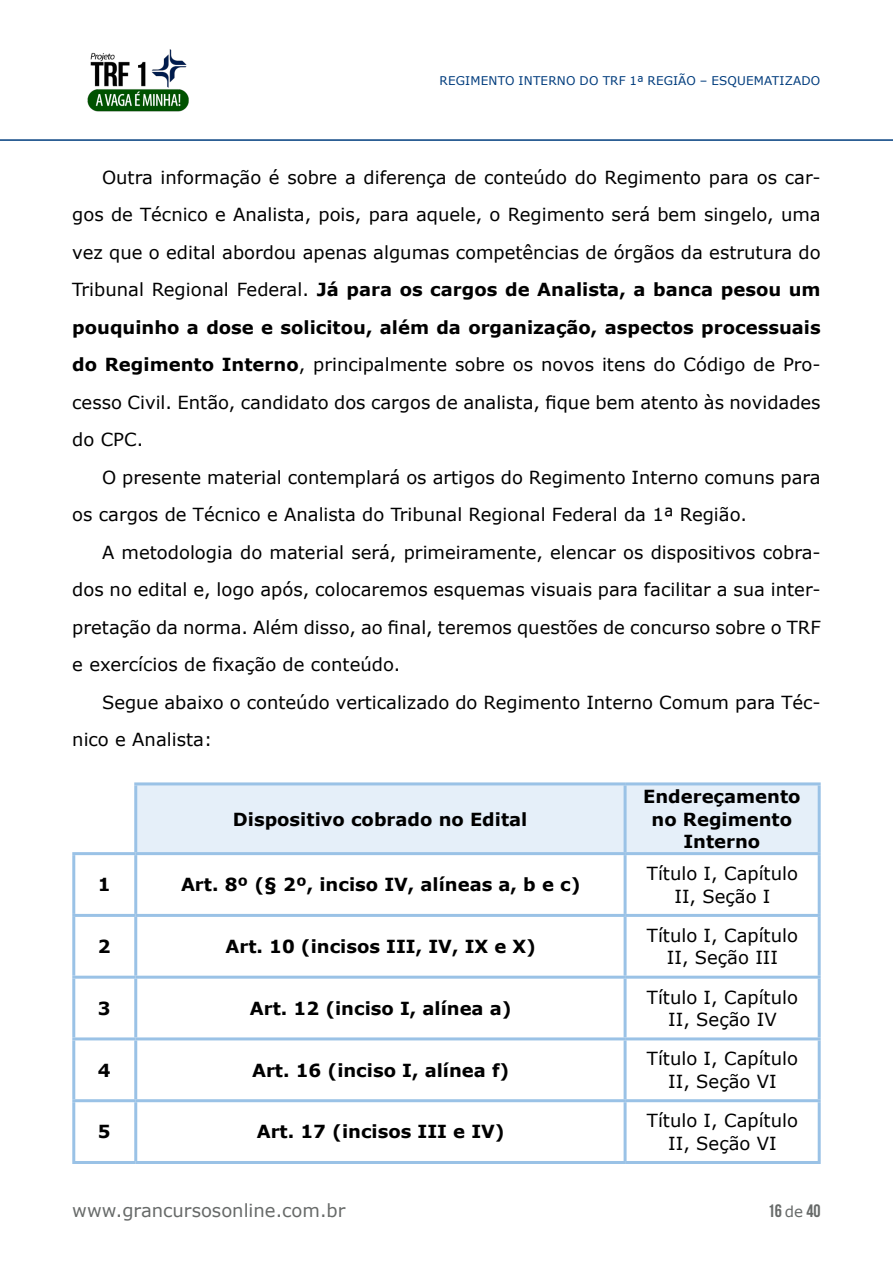
<style>
.page{position:relative;width:893px;height:1263px;background:#fff}
.page>*{position:absolute;margin:0;border:0;box-sizing:border-box;transform-origin:0 0}
.t1{font:18px/37.5px "Verdana";color:#000;text-align:center}
.t2{font:700 18px/22.5px "Verdana";color:#000;text-align:center}
.t3{font:18px "Verdana";color:#676a69}
.t4{font:700 18px "Bebas Neue";color:#676a69}
.t5{font:12px "Verdana";letter-spacing:.015em;color:#003c7d}
.s1{font-weight:700}
.s2{font-family:"Verdana";font-weight:400;font-size:15px}
</style>
<div class="page">
<hr style="left:0;top:139px;width:893px;height:2px;background:#003d7e">
<img style="left:87px;top:49px;width:102px;height:63px">
<div style="left:137px;top:785px;width:681px;height:67px;background:#e5eff9"></div>
<hr style="left:134px;top:782px;width:491px;height:3px;background:#9ac2e6">
<hr style="left:134px;top:785px;width:3px;height:67px;background:#9ac2e6">
<hr style="left:625px;top:782px;width:196px;height:3px;background:#9ac2e6">
<hr style="left:624px;top:785px;width:3px;height:67px;background:#9ac2e6">
<hr style="left:818px;top:785px;width:3px;height:67px;background:#9ac2e6">
<hr style="left:72px;top:852px;width:64px;height:3px;background:#9ac2e6">
<hr style="left:72px;top:855px;width:3px;height:59px;background:#9ac2e6">
<hr style="left:136px;top:852px;width:489px;height:3px;background:#9ac2e6">
<hr style="left:134px;top:855px;width:3px;height:59px;background:#9ac2e6">
<hr style="left:625px;top:852px;width:196px;height:3px;background:#9ac2e6">
<hr style="left:624px;top:855px;width:3px;height:59px;background:#9ac2e6">
<hr style="left:818px;top:855px;width:3px;height:59px;background:#9ac2e6">
<hr style="left:72px;top:914px;width:64px;height:3px;background:#9ac2e6">
<hr style="left:72px;top:917px;width:3px;height:59px;background:#9ac2e6">
<hr style="left:136px;top:914px;width:489px;height:3px;background:#9ac2e6">
<hr style="left:134px;top:917px;width:3px;height:59px;background:#9ac2e6">
<hr style="left:625px;top:914px;width:196px;height:3px;background:#9ac2e6">
<hr style="left:624px;top:917px;width:3px;height:59px;background:#9ac2e6">
<hr style="left:818px;top:917px;width:3px;height:59px;background:#9ac2e6">
<hr style="left:72px;top:976px;width:64px;height:3px;background:#9ac2e6">
<hr style="left:72px;top:979px;width:3px;height:58px;background:#9ac2e6">
<hr style="left:136px;top:976px;width:489px;height:3px;background:#9ac2e6">
<hr style="left:134px;top:979px;width:3px;height:58px;background:#9ac2e6">
<hr style="left:625px;top:976px;width:196px;height:3px;background:#9ac2e6">
<hr style="left:624px;top:979px;width:3px;height:58px;background:#9ac2e6">
<hr style="left:818px;top:979px;width:3px;height:58px;background:#9ac2e6">
<hr style="left:72px;top:1037px;width:64px;height:3px;background:#9ac2e6">
<hr style="left:72px;top:1040px;width:3px;height:59px;background:#9ac2e6">
<hr style="left:136px;top:1037px;width:489px;height:3px;background:#9ac2e6">
<hr style="left:134px;top:1040px;width:3px;height:59px;background:#9ac2e6">
<hr style="left:625px;top:1037px;width:196px;height:3px;background:#9ac2e6">
<hr style="left:624px;top:1040px;width:3px;height:59px;background:#9ac2e6">
<hr style="left:818px;top:1040px;width:3px;height:59px;background:#9ac2e6">
<hr style="left:72px;top:1099px;width:64px;height:3px;background:#9ac2e6">
<hr style="left:72px;top:1102px;width:3px;height:59px;background:#9ac2e6">
<hr style="left:136px;top:1099px;width:489px;height:3px;background:#9ac2e6">
<hr style="left:134px;top:1102px;width:3px;height:59px;background:#9ac2e6">
<hr style="left:625px;top:1099px;width:196px;height:3px;background:#9ac2e6">
<hr style="left:624px;top:1102px;width:3px;height:59px;background:#9ac2e6">
<hr style="left:818px;top:1102px;width:3px;height:59px;background:#9ac2e6">
<hr style="left:72px;top:1161px;width:64px;height:3px;background:#9ac2e6">
<hr style="left:136px;top:1161px;width:489px;height:3px;background:#9ac2e6">
<hr style="left:625px;top:1161px;width:196px;height:3px;background:#9ac2e6">
<p class="t5" style="left:439px;top:73px;width:382px">REGIMENTO INTERNO DO TRF 1ª REGIÃO – ESQUEMATIZADO</p>
<p class="t1" style="left:72px;top:158px;width:750px;text-align:justify;text-indent:30px">Outra informação é sobre a diferença de conteúdo do Regimento para os car&shy;gos de Técnico e Analista, pois, para aquele, o Regimento será bem singelo, uma vez que o edital abordou apenas algumas competências de órgãos da estrutura do Tribunal Regional Federal. <span class="s1">Já para os cargos de Analista, a banca pesou um pouquinho a dose e solicitou, além da organização, aspectos processuais do Regimento Interno</span>, principalmente sobre os novos itens do Código de Pro&shy;cesso Civil. Então, candidato dos cargos de analista, fique bem atento às novidades do CPC.</p>
<p class="t1" style="left:72px;top:458px;width:750px;text-align:left;text-indent:30px">O presente material contemplará os artigos do Regimento Interno comuns para os cargos de Técnico e Analista do Tribunal Regional Federal da 1ª Região.</p>
<p class="t1" style="left:72px;top:533px;width:750px;text-align:justify;text-indent:30px">A metodologia do material será, primeiramente, elencar os dispositivos cobra&shy;dos no edital e, logo após, colocaremos esquemas visuais para facilitar a sua inter&shy;pretação da norma. Além disso, ao final, teremos questões de concurso sobre o TRF e exercícios de fixação de conteúdo.</p>
<p class="t1" style="left:72px;top:683px;width:750px;text-align:left;text-indent:30px">Segue abaixo o conteúdo verticalizado do Regimento Interno Comum para Téc&shy;nico e Analista:</p>
<p class="t2" style="left:233px;top:807px;width:296px">Dispositivo cobrado no Edital</p>
<p class="t2" style="left:643px;top:785px;width:159px">Endereçamento no Regimento<br>Interno</p>
<p class="t2" style="left:98px;top:873px;width:14px">1</p>
<p class="t2" style="left:181px;top:873px;width:401px">Art. 8º (§ 2º, inciso IV, alíneas a, b e c)</p>
<p class="t1" style="left:647px;top:862px;width:153px;line-height:22.5px">Título I, Capítulo<br>II, Seção I</p>
<p class="t2" style="left:98px;top:935px;width:14px">2</p>
<p class="t2" style="left:225px;top:935px;width:312px">Art. 10 (incisos III, IV, IX e X)</p>
<p class="t1" style="left:647px;top:924px;width:153px;line-height:22.5px">Título I, Capítulo<br>II, Seção III</p>
<p class="t2" style="left:98px;top:997px;width:14px">3</p>
<p class="t2" style="left:250px;top:997px;width:263px">Art. 12 (inciso I, alínea a)</p>
<p class="t1" style="left:647px;top:986px;width:153px;line-height:22.5px">Título I, Capítulo<br>II, Seção IV</p>
<p class="t2" style="left:98px;top:1058px;width:14px">4</p>
<p class="t2" style="left:252px;top:1058px;width:259px">Art. 16 (inciso I, alínea f)</p>
<p class="t1" style="left:647px;top:1047px;width:153px;line-height:22.5px">Título I, Capítulo<br>II, Seção VI</p>
<p class="t2" style="left:98px;top:1120px;width:14px">5</p>
<p class="t2" style="left:257px;top:1120px;width:249px">Art. 17 (incisos III e IV)</p>
<p class="t1" style="left:647px;top:1109px;width:153px;line-height:22.5px">Título I, Capítulo<br>II, Seção VI</p>
<p class="t3" style="left:72px;top:1198px;width:275px">www.grancursosonline.com.br</p>
<p class="t4" style="left:768px;top:1201px;width:54px">16 <span class="s2">de</span> 40</p>
</div>
